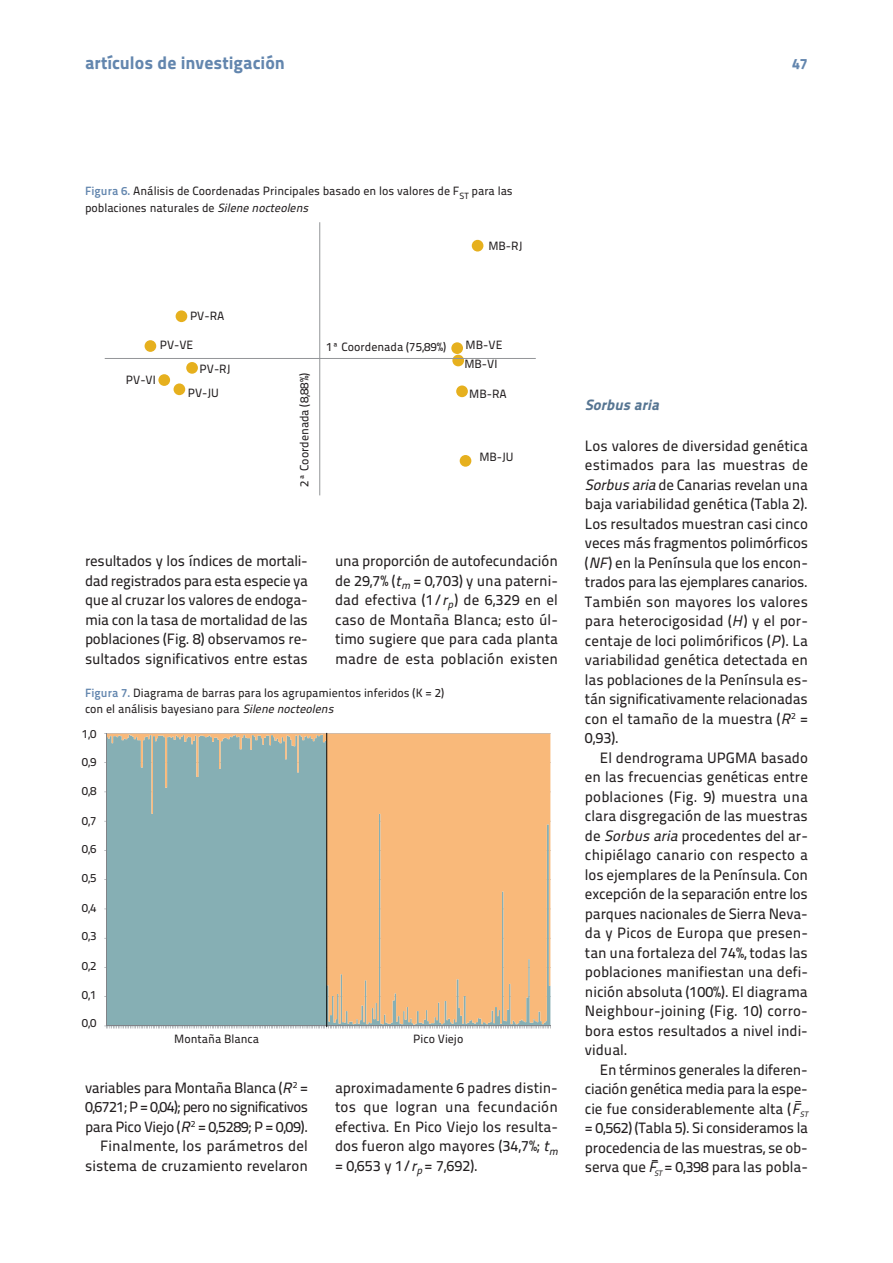
<style>
.page{position:relative;width:893px;height:1263px;background:#fff}
.page>*{position:absolute;margin:0;border:0;box-sizing:border-box;transform-origin:0 0}
.t1{font:18px "Titillium Maps 26 L 999 wt";color:#6386ae}
.t2{font:15px/19.5px "Titillium Maps 26 L 500 wt";color:#231f20;text-align:justify}
.t3{font:15px/19.5px "Titillium Maps 26 L 500 wt";letter-spacing:-.02em;color:#231f20;text-align:right}
.t4{font:italic 15px "Titillium Maps 26 L 999 wt";color:#567592}
.t5{font:15px "Titillium Maps 26 L 999 wt";color:#6386ae}
.t6{font:12px/16.5px "Titillium Maps 26 L 500 wt";color:#231f20}
.t7{font:italic 12px "Titillium Maps 26 L 500 wt";color:#231f20}
.t8{font:italic 7.8px "Titillium Maps 26 L 500 wt";color:#231f20}
.s1{font-family:"Titillium Maps 26 L 750 wt";color:#6386ae}
.s2{font-style:italic}
</style>
<div class="page">
<hr style="left:106px;top:996px;width:445px;height:1px;background:#818388">
<hr style="left:106px;top:967px;width:445px;height:1px;background:#818388">
<hr style="left:106px;top:938px;width:445px;height:1px;background:#818388">
<hr style="left:106px;top:909px;width:445px;height:1px;background:#818388">
<hr style="left:106px;top:879px;width:445px;height:1px;background:#818388">
<hr style="left:106px;top:850px;width:445px;height:1px;background:#818388">
<hr style="left:106px;top:821px;width:445px;height:1px;background:#818388">
<hr style="left:106px;top:792px;width:445px;height:1px;background:#818388">
<hr style="left:106px;top:762px;width:445px;height:1px;background:#818388">
<hr style="left:106px;top:733px;width:445px;height:1px;background:#818388">
<svg style="left:107px;top:734px;width:443px;height:291px;background:#bfb497"></svg>
<hr style="left:106px;top:733px;width:1px;height:293px;background:#818388">
<svg style="left:104px;top:1026px;width:447px;height:2px"></svg>
<hr style="left:326px;top:733px;width:1px;height:294px;background:#000">
<div style="left:176px;top:310px;width:11px;height:12px;background:#e6b01e;border-radius:50%"></div>
<div style="left:145px;top:340px;width:11px;height:12px;background:#e6b01e;border-radius:50%"></div>
<div style="left:158px;top:374px;width:12px;height:12px;background:#e6b01e;border-radius:50%"></div>
<div style="left:186px;top:362px;width:12px;height:12px;background:#e6b01e;border-radius:50%"></div>
<div style="left:174px;top:383px;width:11px;height:12px;background:#e6b01e;border-radius:50%"></div>
<div style="left:451px;top:342px;width:12px;height:12px;background:#e6b01e;border-radius:50%"></div>
<div style="left:472px;top:240px;width:11px;height:11px;background:#e6b01e;border-radius:50%"></div>
<div style="left:452px;top:355px;width:12px;height:11px;background:#e6b01e;border-radius:50%"></div>
<div style="left:456px;top:385px;width:12px;height:12px;background:#e6b01e;border-radius:50%"></div>
<div style="left:460px;top:455px;width:11px;height:12px;background:#e6b01e;border-radius:50%"></div>
<hr style="left:319px;top:222px;width:1px;height:273px;background:#939598">
<hr style="left:105px;top:358px;width:431px;height:1px;background:#939598">
<p class="t1" style="left:85px;top:56px;width:201px">artículos de investigación</p>
<p class="t5" style="left:792px;top:58px;width:17px">47</p>
<p class="t6" style="left:85px;top:184px;width:429px"><span class="s1">Figura 6.</span> Análisis de Coordenadas Principales basado en los valores de F<sub>ST</sub> para las poblaciones naturales de <span class="s2">Silene nocteolens</span></p>
<p class="t6" style="left:190px;top:309px;width:36px">PV-RA</p>
<p class="t6" style="left:160px;top:338px;width:35px">PV-VE</p>
<p class="t6" style="left:126px;top:373px;width:31px">PV-VI</p>
<p class="t6" style="left:200px;top:362px;width:32px">PV-RJ</p>
<p class="t6" style="left:188px;top:386px;width:33px">PV-JU</p>
<p class="t6" style="left:488px;top:239px;width:36px">MB-RJ</p>
<p class="t6" style="left:297px;top:487px;width:115px;rotate:-90deg">2ª Coordenada (8,88%)</p>
<p class="t6" style="left:326px;top:340px;width:122px">1ª Coordenada (75,89%)</p>
<p class="t6" style="left:466px;top:338px;width:38px">MB-VE</p>
<p class="t6" style="left:464px;top:357px;width:35px">MB-VI</p>
<p class="t6" style="left:469px;top:387px;width:39px">MB-RA</p>
<p class="t6" style="left:479px;top:450px;width:36px">MB-JU</p>
<p class="t2" style="left:85px;top:553px;width:224px">resultados y los índices de mortali&shy;dad registrados para esta especie ya que al cruzar los valores de endoga&shy;mia con la tasa de mortalidad de las poblaciones (Fig. 8) observamos re&shy;sultados significativos entre estas</p>
<p class="t2" style="left:335px;top:553px;width:224px">una proporción de autofecundación de 29,7% (<span class="s2">t</span><sub>m</sub> = 0,703) y una paterni&shy;dad efectiva (1/<span class="s2">r</span><sub>p</sub>) de 6,329 en el caso de Montaña Blanca; esto úl&shy;timo sugiere que para cada planta madre de esta población existen</p>
<p class="t6" style="left:85px;top:686px;width:361px"><span class="s1">Figura 7.</span> Diagrama de barras para los agrupamientos inferidos (K = 2) con el análisis bayesiano para <span class="s2">Silene nocteolens</span></p>
<p class="t6" style="left:82px;top:727px;width:16px">1,0</p>
<p class="t6" style="left:82px;top:755px;width:16px">0,9</p>
<p class="t6" style="left:82px;top:784px;width:16px">0,8</p>
<p class="t6" style="left:82px;top:814px;width:16px">0,7</p>
<p class="t6" style="left:82px;top:842px;width:16px">0,6</p>
<p class="t6" style="left:82px;top:871px;width:16px">0,5</p>
<p class="t6" style="left:82px;top:901px;width:16px">0,4</p>
<p class="t6" style="left:82px;top:929px;width:16px">0,3</p>
<p class="t6" style="left:82px;top:959px;width:16px">0,2</p>
<p class="t6" style="left:82px;top:988px;width:16px">0,1</p>
<p class="t6" style="left:82px;top:1016px;width:16px">0,0</p>
<p class="t6" style="left:174px;top:1032px;width:86px">Montaña Blanca</p>
<p class="t6" style="left:413px;top:1032px;width:52px">Pico Viejo</p>
<p class="t3" style="left:85px;top:1079px;width:225px">variables para Montaña Blanca (<span class="s2">R</span><sup>2</sup> = 0,6721; P = 0,04); pero no significativos para Pico Viejo (<span class="s2">R</span><sup>2</sup> = 0,5289; P = 0,09).<br>Finalmente, los parámetros del sistema de cruzamiento revelaron</p>
<p class="t2" style="left:335px;top:1079px;width:226px;text-align:left">aproximadamente 6 padres distin&shy;tos que logran una fecundación efectiva. En Pico Viejo los resulta&shy;dos fueron algo mayores (34,7%; <span class="s2">t</span><sub>m </sub>= 0,653 y 1/<span class="s2">r</span><sub>p</sub>= 7,692).</p>
<p class="t4" style="left:585px;top:399px;width:79px">Sorbus aria</p>
<p class="t2" style="left:585px;top:437px;width:224px">Los valores de diversidad genética</p>
<p class="t2" style="left:585px;top:457px;width:224px">estimados para las muestras de</p>
<p class="t2" style="left:585px;top:476px;width:224px"><span class="s2">Sorbus aria</span>de Canarias revelan una</p>
<p class="t2" style="left:585px;top:496px;width:224px">baja variabilidad genética (Tabla 2).</p>
<p class="t2" style="left:585px;top:515px;width:224px">Los resultados muestran casi cinco</p>
<p class="t2" style="left:585px;top:535px;width:225px">veces más fragmentos polimórficos</p>
<p class="t2" style="left:585px;top:554px;width:224px">(<span class="s2">NF</span>) en la Península que los encon-</p>
<p class="t3" style="left:585px;top:574px;width:224px">trados para las ejemplares canarios.</p>
<p class="t2" style="left:585px;top:593px;width:225px">También son mayores los valores</p>
<p class="t2" style="left:585px;top:613px;width:225px">para heterocigosidad (<span class="s2">H</span>) y el por-</p>
<p class="t2" style="left:585px;top:632px;width:224px">centaje de loci polimórificos (<span class="s2">P</span>). La</p>
<p class="t2" style="left:585px;top:652px;width:224px">variabilidad genética detectada en</p>
<p class="t2" style="left:585px;top:671px;width:224px">las poblaciones de la Península es -</p>
<p class="t2" style="left:585px;top:691px;width:224px">tán significativamente relaciona das</p>
<p class="t2" style="left:585px;top:710px;width:224px">con el tamaño de la muestra (<span class="s2">R</span><sup>2</sup> =</p>
<p class="t2" style="left:585px;top:730px;width:36px">0,93).</p>
<p class="t2" style="left:600px;top:749px;width:209px">El dendrograma UPGMA basado</p>
<p class="t2" style="left:585px;top:769px;width:224px">en las frecuencias genéticas entre</p>
<p class="t2" style="left:585px;top:788px;width:224px">poblaciones (Fig. 9) muestra una</p>
<p class="t2" style="left:585px;top:808px;width:224px">clara disgregación de las muestras</p>
<p class="t2" style="left:585px;top:827px;width:224px">de <span class="s2">Sorbus aria</span>procedentes del ar-</p>
<p class="t2" style="left:585px;top:847px;width:224px">chipiélago canario con respecto a</p>
<p class="t2" style="left:585px;top:866px;width:225px">los ejemplares de la Península. Con</p>
<p class="t2" style="left:585px;top:886px;width:224px">excepción de la separación entre los</p>
<p class="t2" style="left:585px;top:905px;width:224px">parques nacionales de Sierra Neva -</p>
<p class="t2" style="left:585px;top:925px;width:225px">da y Picos de Europa que presen-</p>
<p class="t2" style="left:585px;top:944px;width:224px">tan una fortaleza del 74%, todas las</p>
<p class="t2" style="left:585px;top:964px;width:224px">poblaciones manifiestan una defi-</p>
<p class="t2" style="left:585px;top:983px;width:224px">nición absoluta (100%). El diagrama</p>
<p class="t2" style="left:585px;top:1003px;width:224px">Neighbour-joining (Fig. 10) corro-</p>
<p class="t2" style="left:585px;top:1022px;width:224px">bora estos resultados a nivel indi-</p>
<p class="t2" style="left:585px;top:1042px;width:44px">vidual.</p>
<p class="t2" style="left:600px;top:1061px;width:209px">En términos generales la diferen-</p>
<p class="t3" style="left:585px;top:1081px;width:224px">ciación genética media para la espe-</p>
<p class="t2" style="left:585px;top:1100px;width:208px">cie fue considerablemente alta (</p>
<p class="t7" style="left:795px;top:1092px;width:10px">_</p>
<p class="t8" style="left:792px;top:1112px;width:18px"><sup>F</sup>ST</p>
<p class="t2" style="left:585px;top:1120px;width:225px">= 0,562) (Tabla 5). Si consideramos la procedencia de las muestras, se ob&shy;serva que <span class="s2">F</span><sub>ST</sub> = 0,398 para las pobla-</p>
<p class="t7" style="left:652px;top:1150px;width:10px">_</p>
</div>
